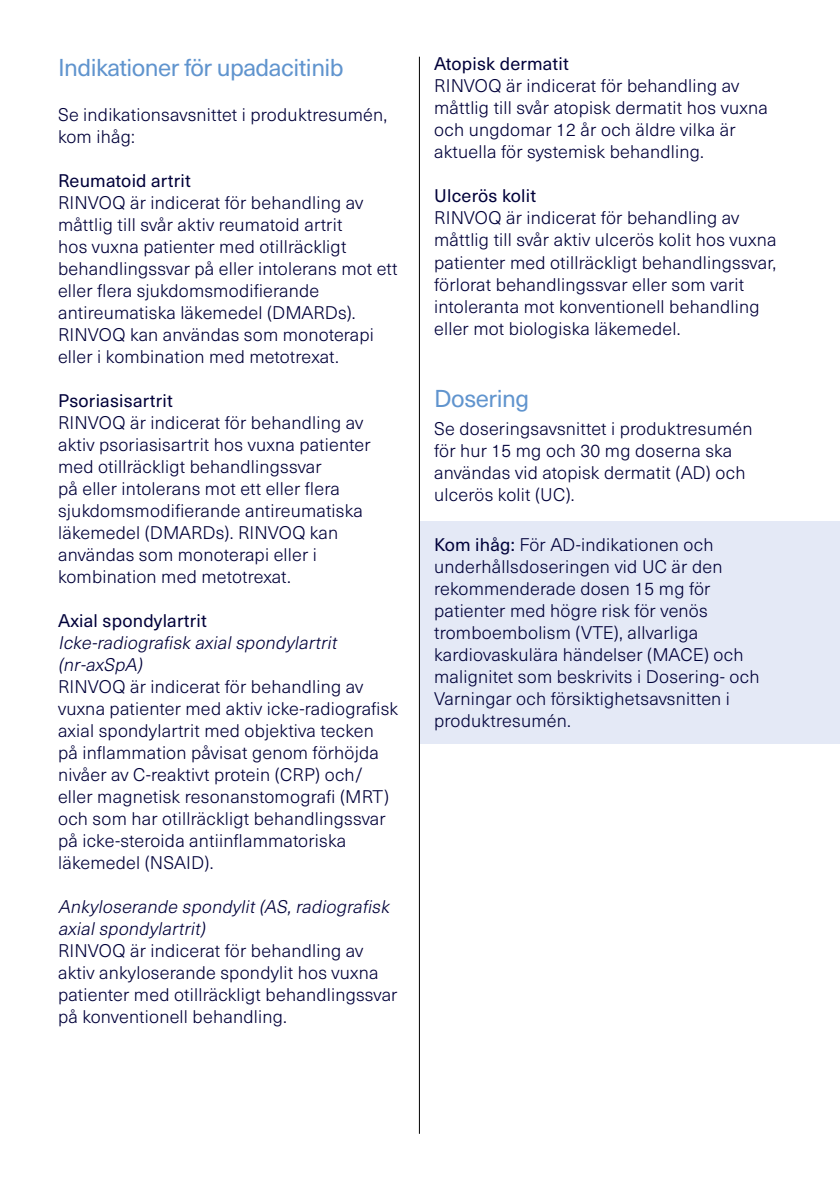
<style>
.page{position:relative;width:840px;height:1191px;background:#fff}
.page>*{position:absolute;margin:0;border:0;box-sizing:border-box;transform-origin:0 0}
.t1{font:24px "Neue Haas Unica Pro";letter-spacing:-.02em;color:#6094ce}
.t2{font:300 18px/22px "Neue Haas Unica Pro";letter-spacing:.01em;color:#00013a}
.t3{font:italic 300 18px/22px "Neue Haas Unica Pro";color:#00013a}
.t4{font:18px "Neue Haas Unica Pro";letter-spacing:.01em;color:#00013a}
.s1{font-weight:400}
</style>
<div class="page">
<div style="left:420px;top:521px;width:419px;height:223px;background:#e4e9f6"></div>
<hr style="left:419px;top:57px;width:1px;height:1076px;background:#000">
<h1 class="t1" style="left:58px;top:53px;width:287px">Indikationer för upadacitinib</h1>
<p class="t2" style="left:58px;top:104px;width:330px">Se indikationsavsnittet i produktresumén, kom ihåg:</p>
<p class="t4" style="left:58px;top:169px;width:134px">Reumatoid artrit</p>
<p class="t2" style="left:58px;top:191px;width:341px">RINVOQ är indicerat för behandling av måttlig till svår aktiv reumatoid artrit<br>hos vuxna patienter med otillräckligt behandlingssvar på eller intolerans mot ett eller flera sjukdomsmodifierande antireumatiska läkemedel (DMARDs).<br>RINVOQ kan användas som monoterapi eller i kombination med metotrexat.</p>
<p class="t4" style="left:58px;top:389px;width:116px">Psoriasisartrit</p>
<p class="t2" style="left:58px;top:411px;width:314px">RINVOQ är indicerat för behandling av aktiv psoriasisartrit hos vuxna patienter med otillräckligt behandlingssvar<br>på eller intolerans mot ett eller flera sjukdomsmodifierande antireumatiska läkemedel (DMARDs). RINVOQ kan användas som monoterapi eller i kombination med metotrexat.</p>
<p class="t4" style="left:58px;top:609px;width:150px">Axial spondylartrit</p>
<p class="t3" style="left:58px;top:632px;width:284px">Icke-radiografisk axialspondylartrit (nr-axSpA)</p>
<p class="t2" style="left:58px;top:676px;width:341px">RINVOQ är indicerat för behandling av vuxna patienter med aktiv icke-radiografisk axial spondylartrit med objektiva tecken<br>på inflammation påvisat genom förhöjda nivåer av C-reaktivt protein (CRP) och/ eller magnetisk resonanstomografi (MRT) och som har otillräckligt behandlingssvar på icke-steroida antiinflammatoriska läkemedel (NSAID).</p>
<p class="t3" style="left:58px;top:896px;width:336px">Ankyloserande spondylit(AS,radiografisk axialspondylartrit)</p>
<p class="t2" style="left:58px;top:940px;width:341px">RINVOQ är indicerat för behandling av aktiv ankyloserande spondylit hos vuxna patienter med otillräckligt behandlingssvar på konventionell behandling.</p>
<p class="t4" style="left:434px;top:53px;width:136px">Atopisk dermatit</p>
<p class="t2" style="left:434px;top:75px;width:335px">RINVOQ är indicerat för behandling av måttlig till svår atopisk dermatit hos vuxna och ungdomar 12 år och äldre vilka är aktuella för systemisk behandling.</p>
<p class="t4" style="left:434px;top:185px;width:103px">Ulcerös kolit</p>
<p class="t2" style="left:434px;top:207px;width:344px">RINVOQ är indicerat för behandling av måttlig till svår aktiv ulcerös kolit hos vuxna patienter med otillräckligt behandlingssvar, förlorat behandlingssvar eller som varit intoleranta mot konventionell behandling eller mot biologiska läkemedel.</p>
<h1 class="t1" style="left:434px;top:384px;width:96px">Dosering</h1>
<p class="t2" style="left:434px;top:418px;width:319px">Se doseringsavsnittet i produktresumén för hur 15 mg och 30 mg doserna ska användas vid atopisk dermatit (AD) och ulcerös kolit (UC).</p>
<p class="t2" style="left:434px;top:533px;width:327px"><span class="s1">Kom ihåg:</span> För AD-indikationen och underhållsdoseringen vid UC är den rekommenderade dosen 15 mg för patienter med högre risk för venös tromboembolism (VTE), allvarliga kardiovaskulära händelser (MACE) och malignitet som beskrivits i Dosering- och Varningar och försiktighetsavsnitten i produktresumén.</p>
</div>
